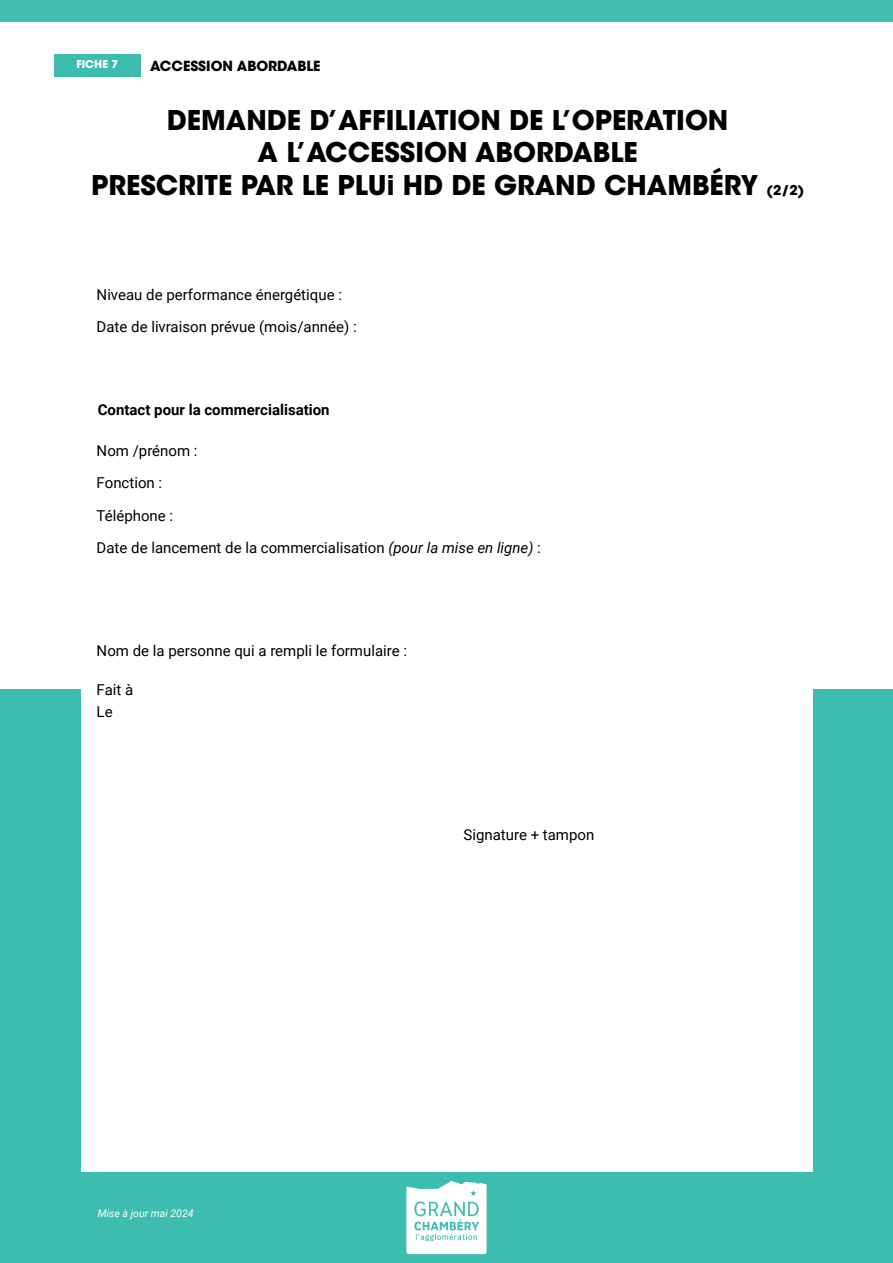
<style>
.page{position:relative;width:893px;height:1263px;background:#fff}
.page>*{position:absolute;margin:0;border:0;box-sizing:border-box;transform-origin:0 0}
.t1{font:700 27px "ITC Avant Garde Std";color:#000}
.t2{font:15px "Roboto";color:#000}
.t3{font:700 15px "Roboto";color:#000}
.t4{font:700 13.8px "ITC Avant Garde Std";color:#000}
.t5{font:700 10.8px "ITC Avant Garde Std";color:#fff}
.t6{font:italic 10.5px "Roboto";color:#fff}
.s1{font-size:13.5px}
.s2{font-style:italic}
</style>
<div class="page">
<div style="left:0;top:689px;width:893px;height:574px;background:#3dbdaf"></div>
<div style="left:0;top:0;width:893px;height:21px;background:#42bead"></div>
<div style="left:81px;top:656px;width:731px;height:516px;background:#fff"></div>
<svg style="left:406px;top:1180px;width:81px;height:74px;background:#d6f1ee"></svg>
<div style="left:54px;top:54px;width:86px;height:23px;background:#3dbdaf"></div>
<p class="t5" style="left:76px;top:57px;width:43px">FICHE 7</p>
<p class="t4" style="left:150px;top:57px;width:172px">ACCESSION ABORDABLE</p>
<p class="t1" style="left:167px;top:102px;width:563px">DEMANDE D’AFFILIATION DE L’OPERATION</p>
<p class="t1" style="left:258px;top:135px;width:382px">A L’ACCESSION ABORDABLE</p>
<p class="t1" style="left:91px;top:167px;width:714px">PRESCRITE PAR LE PLUi HD DE GRAND CHAMBÉRY <span class="s1">(2/2)</span></p>
<p class="t2" style="left:97px;top:284px;width:247px">Niveau de performance énergétique :</p>
<p class="t2" style="left:97px;top:317px;width:262px">Date de livraison prévue (mois/année) :</p>
<p class="t3" style="left:98px;top:399px;width:233px">Contact pour la commercialisation</p>
<p class="t2" style="left:97px;top:440px;width:102px">Nom /prénom :</p>
<p class="t2" style="left:97px;top:472px;width:67px">Fonction :</p>
<p class="t2" style="left:97px;top:505px;width:78px">Téléphone :</p>
<p class="t2" style="left:97px;top:537px;width:446px">Date de lancement de la commercialisation <span class="s2">(pour la mise en ligne)</span> :</p>
<p class="t2" style="left:97px;top:640px;width:312px">Nom de la personne qui a rempli le formulaire :</p>
<p class="t2" style="left:97px;top:679px;width:38px">Fait à</p>
<p class="t2" style="left:97px;top:701px;width:18px">Le</p>
<p class="t6" style="left:98px;top:1206px;width:97px">Mise à jour mai 2024</p>
<p class="t2" style="left:463px;top:825px;width:132px">Signature + tampon</p>
</div>
